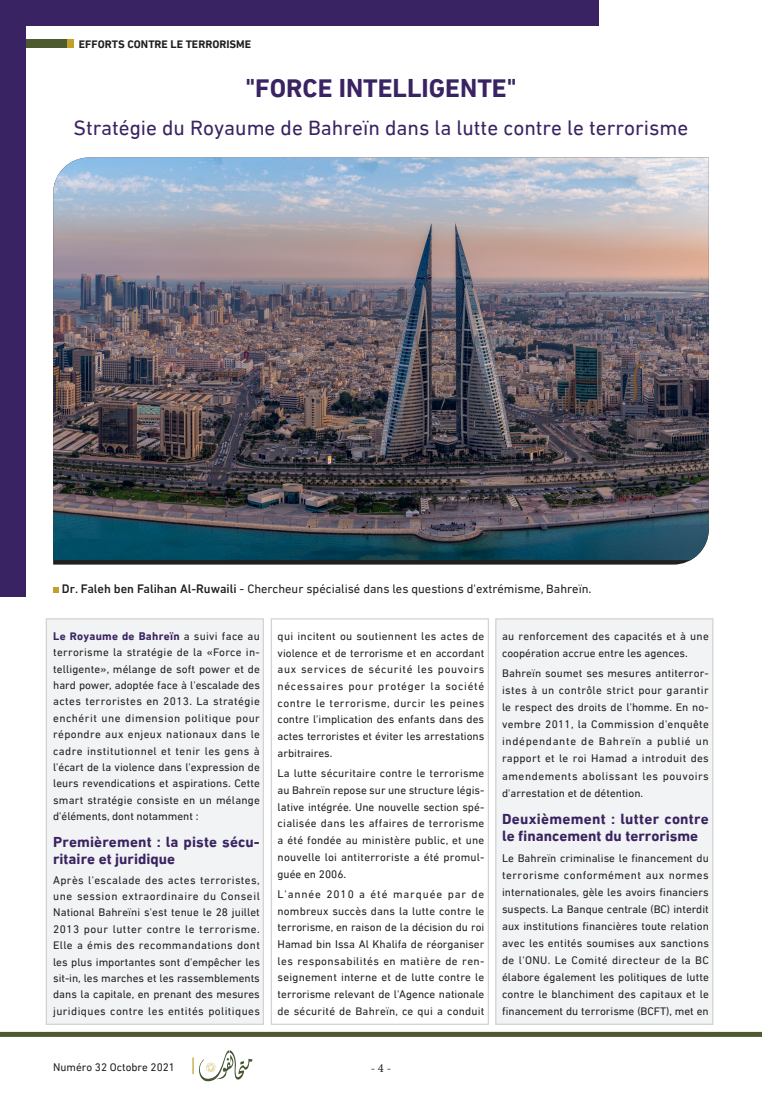
<style>
.page{position:relative;width:762px;height:1099px;background:#fff}
.page>*{position:absolute;margin:0;border:0;box-sizing:border-box;transform-origin:0 0}
.t1{font:700 26.25px "DIN Next LT Arabic";color:#3a2362}
.t2{font:21.25px "DIN Next LT Arabic";color:#3a2362}
.BodyFr{font:700 15px/16.4px "DIN Next LT Arabic";letter-spacing:.01em;color:#3a2362}
.BodyFr-2{font:12.5px "DIN Next LT Arabic";color:#231f20}
.t3{font:12.5px "Minion Pro";color:#231f20}
.BodyFr-3{font:11.25px/16.8px "DIN Next LT Arabic";color:#231f20;text-align:justify}
.SectionTitle{font:700 11.25px "DIN Next LT Arabic";color:#231f20}
.s1{font-weight:500}
.s2{font-weight:700;color:#3a2362}
</style>
<div class="page">
<div style="left:30px;top:40px;width:43px;height:8px;background:#c1a12d"></div>
<div style="left:26px;top:40px;width:41px;height:8px;background:#4d5a30"></div>
<div style="left:46px;top:618px;width:218px;height:406px;background:#f2f3f4;border:1px solid #d1d2d4"></div>
<div style="left:495px;top:618px;width:218px;height:406px;background:#f2f3f4;border:1px solid #d1d2d4"></div>
<div style="left:271px;top:618px;width:218px;height:406px;border:1px solid #d1d2d4"></div>
<img style="left:53px;top:158px;width:656px;height:402px">
<svg style="left:53px;top:587px;width:6px;height:5px"></svg>
<div style="left:0;top:1031px;width:762px;height:5px;background:#4d5a30"></div>
<svg style="left:192px;top:1050px;width:60px;height:31px"></svg>
<div style="left:0;top:25px;width:26px;height:571px;background:#3a2362"></div>
<div style="left:0;top:0;width:598px;height:25px;background:#3a2362"></div>
<p class="SectionTitle" style="left:79px;top:37px;width:174px">EFFORTS CONTRE LE TERRORISME</p>
<p class="t1" style="left:245px;top:73px;width:273px">"FORCE INTELLIGENTE"</p>
<p class="t2" style="left:74px;top:115px;width:616px">Stratégie du Royaume de Bahreïn dans la lutte contre le terrorisme</p>
<p class="BodyFr-2" style="left:62px;top:582px;width:531px"><span class="s1">Dr. Faleh ben Falihan Al-Ruwaili</span> - Chercheur spécialisé dans les questions d'extrémisme, Bahreïn.</p>
<p class="BodyFr-3" style="left:53px;top:627px;width:208px;line-height:16.4px"><span class="s2">Le Royaume de Bahreïn</span> a suivi face au terrorisme la stratégie de la «Force in&shy;telligente», mélange de soft power et de hard power, adoptée face à l'escalade des actes terroristes en 2013. La stratégie enchérit une dimension politique pour répondre aux enjeux nationaux dans le cadre institutionnel et tenir les gens à l'écart de la violence dans l'expression de leurs revendications et aspirations. Cette smart stratégie consiste en un mélange d'éléments, dont notamment :</p>
<p class="BodyFr" style="left:53px;top:833px;width:208px">Premièrement : la piste sécu&shy;ritaire et juridique</p>
<p class="BodyFr-3" style="left:53px;top:871px;width:208px;line-height:16.4px">Après l'escalade des actes terroristes, une session extraordinaire du Conseil National Bahreïni s'est tenue le 28 juillet 2013 pour lutter contre le terrorisme.<br>Elle a émis des recommandations dont les plus importantes sont d'empêcher les sit-in, les marches et les rassemblements dans la capitale, en prenant des mesures juridiques contre les entités politiques</p>
<p class="BodyFr-3" style="left:278px;top:627px;width:208px">qui incitent ou soutiennent les actes de violence et de terrorisme et en accordant aux services de sécurité les pouvoirs nécessaires pour protéger la société contre le terrorisme, durcir les peines contre l'implication des enfants dans des actes terroristes et éviter les arrestations arbitraires.</p>
<p class="BodyFr-3" style="left:278px;top:765px;width:208px">La lutte sécuritaire contre le terrorisme au Bahreïn repose sur une structure légis&shy;lative intégrée. Une nouvelle section spé&shy;cialisée dans les affaires de terrorisme a été fondée au ministère public, et une nouvelle loi antiterroriste a été promul&shy;guée en 2006.</p>
<p class="BodyFr-3" style="left:278px;top:885px;width:208px">L'année 2010 a été marquée par de nombreux succès dans la lutte contre le terrorisme, en raison de la décision du roi Hamad bin Issa Al Khalifa de réorganiser les responsabilités en matière de ren&shy;seignement interne et de lutte contre le terrorisme relevant de l'Agence nationale de sécurité de Bahreïn, ce qui a conduit</p>
<p class="BodyFr-3" style="left:502px;top:627px;width:208px">au renforcement des capacités et à une coopération accrue entre les agences.</p>
<p class="BodyFr-3" style="left:502px;top:665px;width:208px">Bahreïn soumet ses mesures antiterror&shy;istes à un contrôle strict pour garantir le respect des droits de l'homme. En no&shy;vembre 2011, la Commission d'enquête indépendante de Bahreïn a publié un rapport et le roi Hamad a introduit des amendements abolissant les pouvoirs d'arrestation et de détention.</p>
<p class="BodyFr" style="left:502px;top:810px;width:208px;line-height:17px">Deuxièmement : lutter contre le financement du terrorisme</p>
<p class="BodyFr-3" style="left:502px;top:849px;width:208px">Le Bahreïn criminalise le financement du terrorisme conformément aux normes internationales, gèle les avoirs financiers suspects. La Banque centrale (BC) interdit aux institutions financières toute relation avec les entités soumises aux sanctions de l'ONU. Le Comité directeur de la BC élabore également les politiques de lutte contre le blanchiment des capitaux et le financement du terrorisme (BCFT), met en</p>
<p class="BodyFr-3" style="left:53px;top:1058px;width:123px">Numéro 32 Octobre 2021</p>
<p class="t3" style="left:371px;top:1059px;width:22px">- 4 -</p>
</div>
